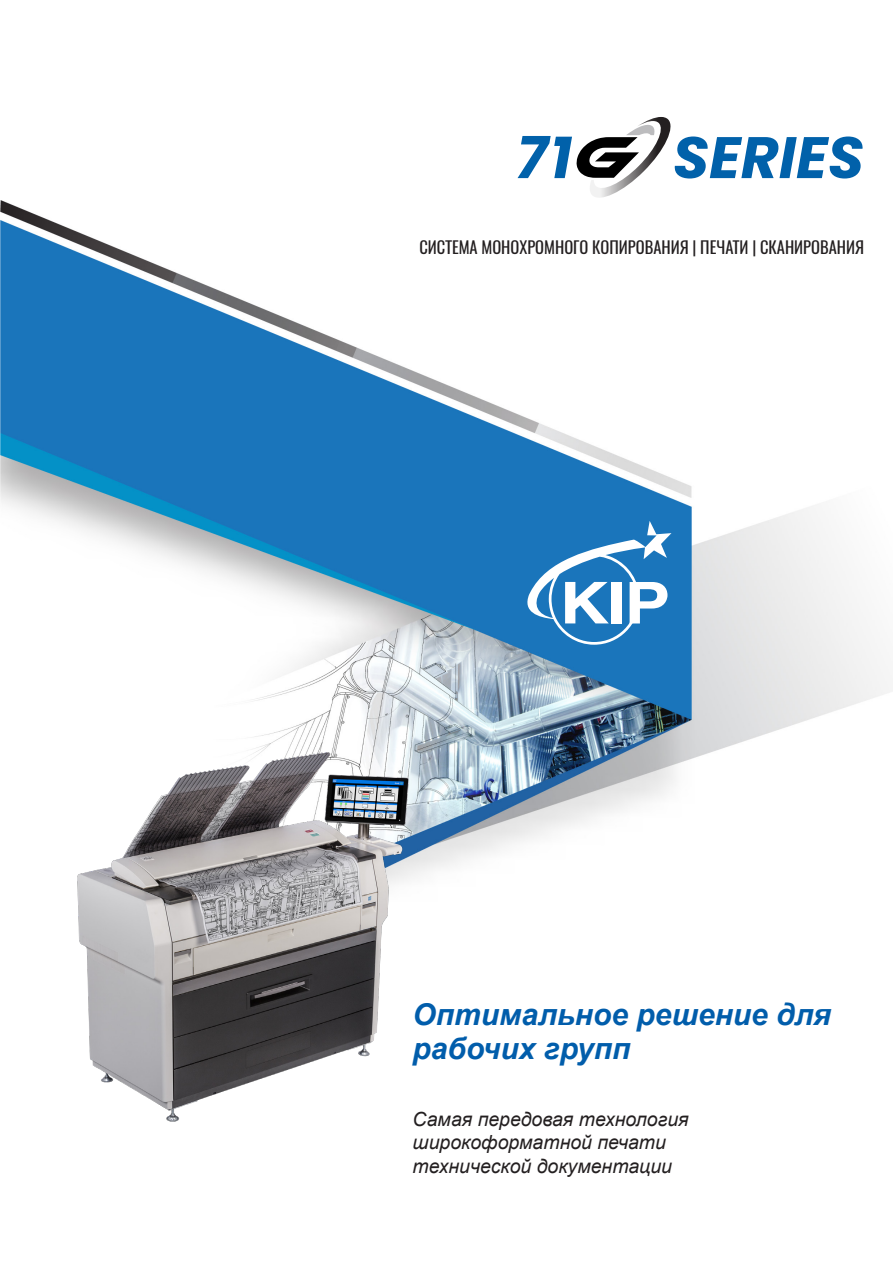
<style>
.page{position:relative;width:893px;height:1263px;background:#fff}
.page>*{position:absolute;margin:0;border:0;box-sizing:border-box;transform-origin:0 0}
.t1{font:italic 700 58.5px "Poppins";color:#0161aa}
.SpecsSubHeader23{font:italic 700 30px/34.5px "Arial";color:#015dab}
.BodyText23{font:italic 19.5px/23.4px "Arial";color:#231f20}
.Subhead23{font:16.5px "Oswald";color:#231f20}
</style>
<div class="page">
<img style="left:0;top:200px;width:893px;height:672px">
<svg style="left:527px;top:521px;width:144px;height:124px"></svg>
<svg style="left:576px;top:117px;width:100px;height:86px"></svg>
<img style="left:54px;top:740px;width:370px;height:382px">
<p class="t1" style="left:516px;top:124px;width:57px">71</p>
<p class="t1" style="left:673px;top:124px;width:193px">SERIES</p>
<p class="Subhead23" style="left:419px;top:236px;width:446px">СИСТЕМА МОНОХРОМНОГО КОПИРОВАНИЯ | ПЕЧАТИ | СКАНИРОВАНИЯ</p>
<p class="SpecsSubHeader23" style="left:412px;top:998px;width:420px">Оптимальное решение для рабочих групп</p>
<p class="BodyText23" style="left:412px;top:1107px;width:278px">Самая передовая технология широкоформатной печати технической документации</p>
</div>
